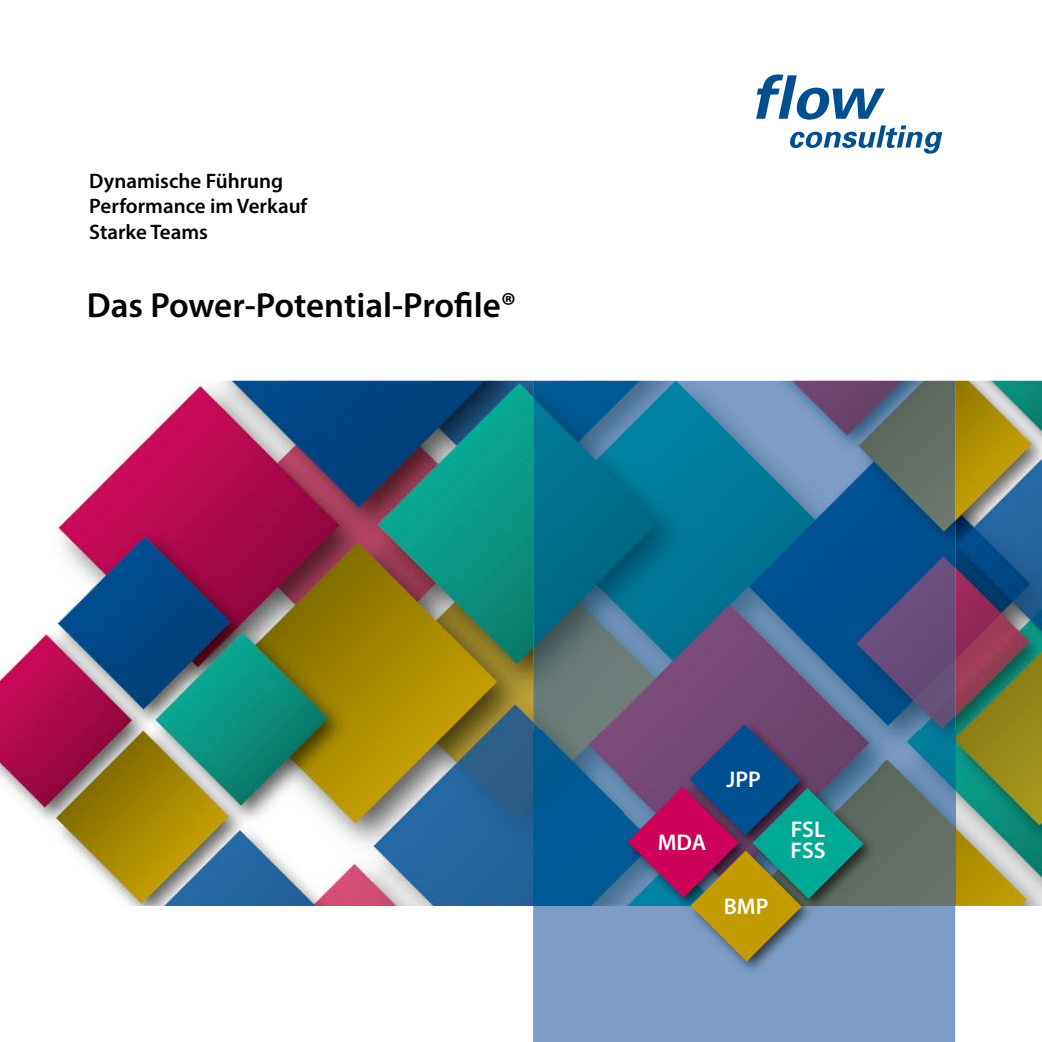
<style>
.page{position:relative;width:1042px;height:1042px;background:#fff}
.page>*{position:absolute;margin:0;border:0;box-sizing:border-box;transform-origin:0 0}
.t1{font:600 35px "Myriad Pro";color:#000}
.t2{font:600 22.75px/21px "Myriad Pro";color:#fff}
.t3{font:600 21px/25.2px "Myriad Pro";color:#000}
</style>
<div class="page">
<img style="left:0;top:381px;width:1042px;height:525px">
<div style="left:533px;top:906px;width:422px;height:136px;background:#7c9cc5"></div>
<img style="left:533px;top:381px;width:422px;height:350px">
<img style="left:533px;top:731px;width:91px;height:175px">
<img style="left:877px;top:731px;width:78px;height:175px">
<svg style="left:756px;top:74px;width:186px;height:80px"></svg>
<img style="left:624px;top:721px;width:253px;height:254px">
<svg style="left:628px;top:724px;width:235px;height:237px;background:#636676"></svg>
<p class="t3" style="left:89px;top:168px;width:219px">Dynamische Führung<br>Performance im Verkauf<br>Starke Teams</p>
<h1 class="t1" style="left:87px;top:282px;width:431px">Das Power-Potential-Profile®</h1>
<p class="t2" style="left:658px;top:831px;width:50px">MDA</p>
<p class="t2" style="left:726px;top:768px;width:36px">JPP</p>
<p class="t2" style="left:724px;top:895px;width:46px">BMP</p>
<p class="t2" style="left:790px;top:818px;width:37px">FSL<br>FSS</p>
</div>
